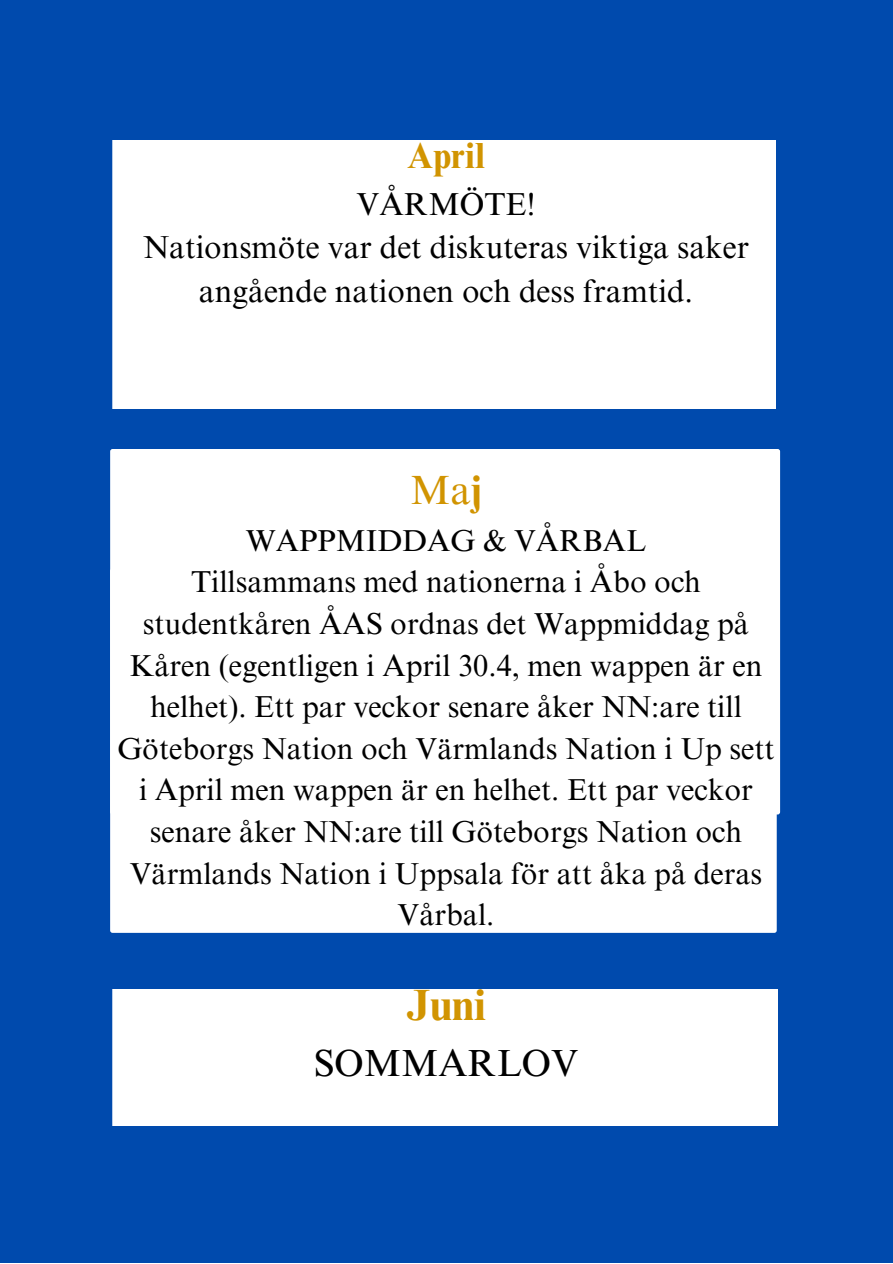
<style>
.page{position:relative;width:893px;height:1264px;background:#fff}
.page>*{position:absolute;margin:0;border:0;box-sizing:border-box;transform-origin:0 0}
.t1{font:700 43.8px "Times NRMT Pro";color:#d19401}
.t2{font:40.8px "Times NRMT Pro";color:#d19401}
.t3{font:37.8px "Times NRMT Pro";color:#000}
.t4{font:700 36.3px "Times NRMT Pro";color:#d19401}
.t5{font:31.8px/43.8px "Times NRMT Pro";color:#000;text-align:center}
.t6{font:30.3px/41.5px "Times NRMT Pro";color:#000;text-align:center}
.s1{font-weight:700}
</style>
<div class="page">
<div style="left:0;top:0;width:892px;height:1262px;background:#004aad"></div>
<div style="left:112px;top:141px;width:663px;height:267px;background:#fff"></div>
<div style="left:110px;top:814px;width:666px;height:118px;background:#fff"></div>
<div style="left:110px;top:449px;width:670px;height:365px;background:#fff"></div>
<div style="left:112px;top:989px;width:665px;height:136px;background:#fff"></div>
<p class="t4" style="left:407px;top:142px;width:79px">April</p>
<p class="t5" style="left:356px;top:186px;width:180px">VÅRMÖTE!</p>
<p class="t5" style="left:143px;top:229px;width:607px">Nationsmöte var det diskuteras viktiga saker angående nationen och dess framtid.</p>
<p class="t2" style="left:410px;top:474px;width:73px">Ma<span class="s1">j</span></p>
<p class="t6" style="left:246px;top:523px;width:402px">WAPPMIDDAG &amp; VÅRBAL</p>
<p class="t6" style="left:117px;top:565px;width:658px">Tillsammans med nationerna i Åbo och studentkåren ÅAS ordnas det Wappmiddag på Kåren (egentligen i April 30.4, men wappen är en helhet). Ett par veckor senare åker NN:are till Göteborgs Nation och Värmlands Nation i Up sett i April men wappen är en helhet. Ett par veckor senare åker NN:are till Göteborgs Nation och Värmlands Nation i Uppsala för att åka på deras Vårbal.</p>
<p class="t1" style="left:406px;top:988px;width:81px">Juni</p>
<p class="t3" style="left:314px;top:1048px;width:266px">SOMMARLOV</p>
</div>
